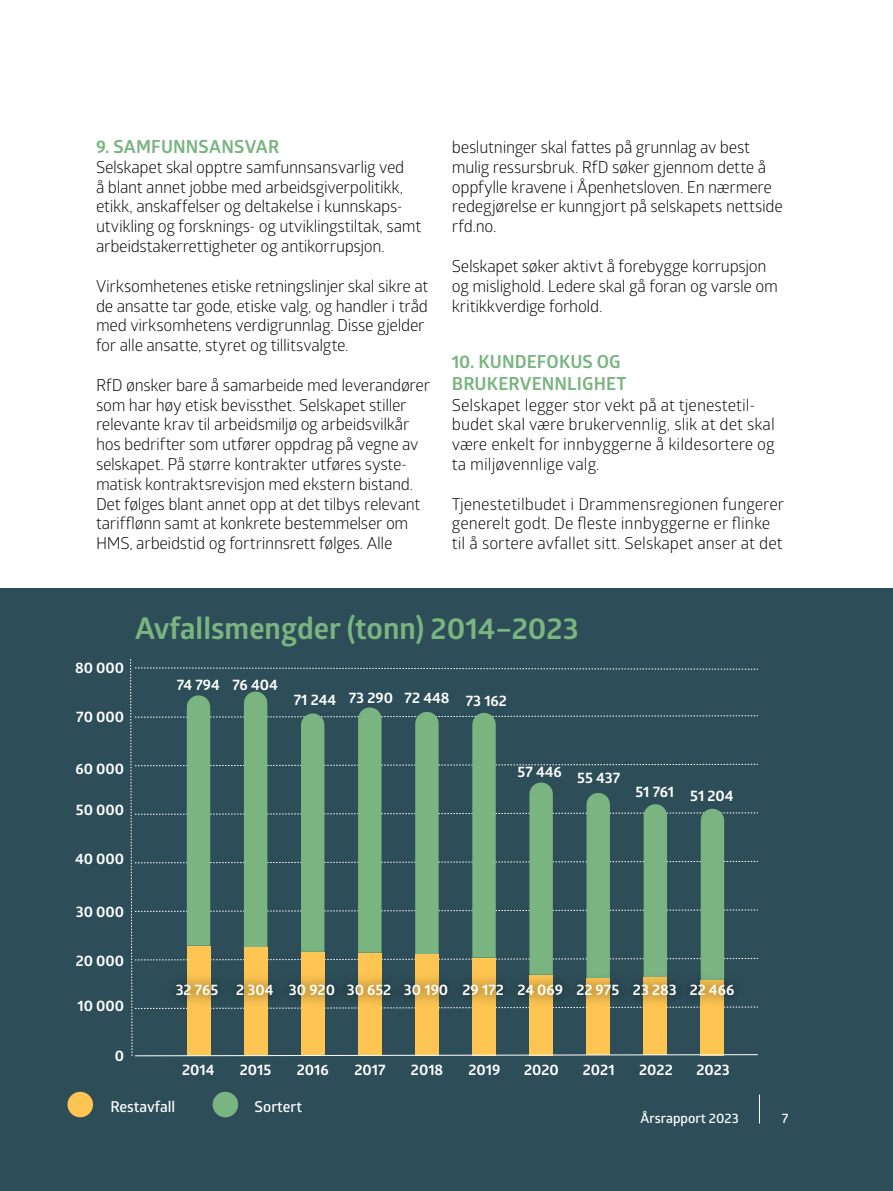
<style>
.page{position:relative;width:893px;height:1191px;background:#fff}
.page>*{position:absolute;margin:0;border:0;box-sizing:border-box;transform-origin:0 0}
.t1{font:700 30px "Glober";color:#7ab481}
.t2{font:700 18px/21.6px "Glober";letter-spacing:.005em;color:#7ab481}
.t3{font:16.5px/19.8px "Glober";letter-spacing:-.015em;color:#040503}
.t4{font:700 15px "Glober";color:#fff}
.t5{font:600 15px "Glober";color:#fff}
.t6{font:600 13.5px "Glober";color:#fff}
</style>
<div class="page">
<div style="left:0;top:589px;width:893px;height:602px;background:#2d4e58"></div>
<svg style="left:759px;top:1094px;width:1px;height:29px"></svg>
<div style="left:213px;top:1091px;width:25px;height:26px;background:#7ab481;border-radius:50%"></div>
<div style="left:67px;top:1091px;width:26px;height:26px;background:#fec552;border-radius:50%"></div>
<svg style="left:130px;top:659px;width:628px;height:397px"></svg>
<div style="left:164px;top:971px;width:67px;height:37px;background:#040503;opacity:.29"></div>
<div style="left:224px;top:971px;width:62px;height:38px;background:#040503;opacity:.29"></div>
<div style="left:277px;top:971px;width:71px;height:38px;background:#040503;opacity:.29"></div>
<div style="left:335px;top:971px;width:69px;height:38px;background:#040503;opacity:.29"></div>
<div style="left:392px;top:971px;width:69px;height:38px;background:#040503;opacity:.29"></div>
<div style="left:450px;top:971px;width:67px;height:38px;background:#040503;opacity:.29"></div>
<div style="left:505px;top:971px;width:71px;height:38px;background:#040503;opacity:.29"></div>
<div style="left:564px;top:971px;width:68px;height:38px;background:#040503;opacity:.29"></div>
<div style="left:621px;top:971px;width:69px;height:38px;background:#040503;opacity:.29"></div>
<div style="left:677px;top:971px;width:70px;height:38px;background:#040503;opacity:.29"></div>
<p class="t2" style="left:96px;top:135px;width:185px">9. SAMFUNNSANSVAR</p>
<p class="t3" style="left:96px;top:156px;width:327px">Selskapet skal opptre samfunnsansvarlig ved<br>å blant annet jobbe med arbeidsgiverpolitikk, etikk, anskaffelser og deltakelse i kunnskaps&shy;utvikling og forsknings- og utviklingstiltak, samt arbeidstakerrettigheter og antikorrupsjon.</p>
<p class="t3" style="left:96px;top:275px;width:334px">Virksomhetenes etiske retningslinjer skal sikre at de ansatte tar gode, etiske valg, og handler i tråd med virksomhetens verdigrunnlag. Disse gjelder for alle ansatte, styret og tillitsvalgte.</p>
<p class="t3" style="left:96px;top:374px;width:336px">RfD ønsker bare å samarbeide med leverandører som har høy etisk bevissthet. Selskapet stiller relevante krav til arbeidsmiljø og arbeidsvilkår hos bedrifter som utfører oppdrag på vegne av selskapet. På større kontrakter utføres syste&shy;matisk kontraktsrevisjon med ekstern bistand.<br>Det følges blant annet opp at det tilbys relevant tarifflønn samt at konkrete bestemmelser om HMS, arbeidstid og fortrinnsrett følges. Alle</p>
<p class="t3" style="left:452px;top:137px;width:332px">beslutninger skal fattes på grunnlag av best mulig ressursbruk. RfD søker gjennom dette å oppfylle kravene i Åpenhetsloven. En nærmere redegjørelse er kunngjort på selskapets nettside rfd.no.</p>
<p class="t3" style="left:452px;top:255px;width:327px">Selskapet søker aktivt å forebygge korrupsjon og mislighold. Ledere skal gå foran og varsle om kritikkverdige forhold.</p>
<p class="t2" style="left:452px;top:350px;width:176px">10. KUNDEFOKUS OG<br>BRUKERVENNLIGHET</p>
<p class="t3" style="left:452px;top:394px;width:324px">Selskapet legger stor vekt på at tjenestetil&shy;budet skal være brukervennlig, slik at det skal være enkelt for innbyggerne å kildesortere og ta miljøvennlige valg.</p>
<p class="t3" style="left:452px;top:493px;width:334px">Tjenestetilbudet i Drammensregionen fungerer generelt godt. De fleste innbyggerne er flinke til å sortere avfallet sitt. Selskapet anser at det</p>
<p class="t4" style="left:75px;top:657px;width:51px">80 000</p>
<p class="t4" style="left:76px;top:705px;width:49px">70 000</p>
<h1 class="t1" style="left:135px;top:607px;width:445px">Avfallsmengder (tonn) 2014–2023</h1>
<p class="t4" style="left:177px;top:673px;width:103px">74 794 76 404</p>
<p class="t4" style="left:294px;top:688px;width:215px">71 244 73 290 72 448 73 162</p>
<p class="t4" style="left:76px;top:758px;width:50px">60 000</p>
<p class="t4" style="left:76px;top:799px;width:50px">50 000</p>
<p class="t4" style="left:75px;top:848px;width:51px">40 000</p>
<p class="t4" style="left:518px;top:764px;width:104px">57 446 55 437</p>
<p class="t4" style="left:635px;top:783px;width:100px">51 761 51 204</p>
<p class="t4" style="left:76px;top:901px;width:50px">30 000</p>
<p class="t4" style="left:76px;top:949px;width:50px">20 000</p>
<p class="t4" style="left:77px;top:995px;width:48px">10 000</p>
<p class="t4" style="left:115px;top:1044px;width:11px">0</p>
<p class="t4" style="left:176px;top:978px;width:560px">32 765 2 304 30 920 30 652 30 190 29 172 24 069 22 975 23 283 22 466</p>
<p class="t4" style="left:182px;top:1058px;width:34px">2014</p>
<p class="t4" style="left:240px;top:1058px;width:33px">2015</p>
<p class="t4" style="left:297px;top:1058px;width:33px">2016</p>
<p class="t4" style="left:354px;top:1058px;width:33px">2017</p>
<p class="t4" style="left:411px;top:1058px;width:34px">2018</p>
<p class="t4" style="left:468px;top:1058px;width:33px">2019</p>
<p class="t4" style="left:524px;top:1058px;width:36px">2020</p>
<p class="t4" style="left:583px;top:1058px;width:33px">2021</p>
<p class="t4" style="left:639px;top:1058px;width:35px">2022</p>
<p class="t4" style="left:696px;top:1058px;width:35px">2023</p>
<p class="t5" style="left:110px;top:1095px;width:66px">Restavfall</p>
<p class="t5" style="left:255px;top:1095px;width:49px">Sortert</p>
<p class="t6" style="left:641px;top:1109px;width:100px">Årsrapport 2023</p>
<p class="t6" style="left:782px;top:1109px;width:8px">7</p>
</div>
